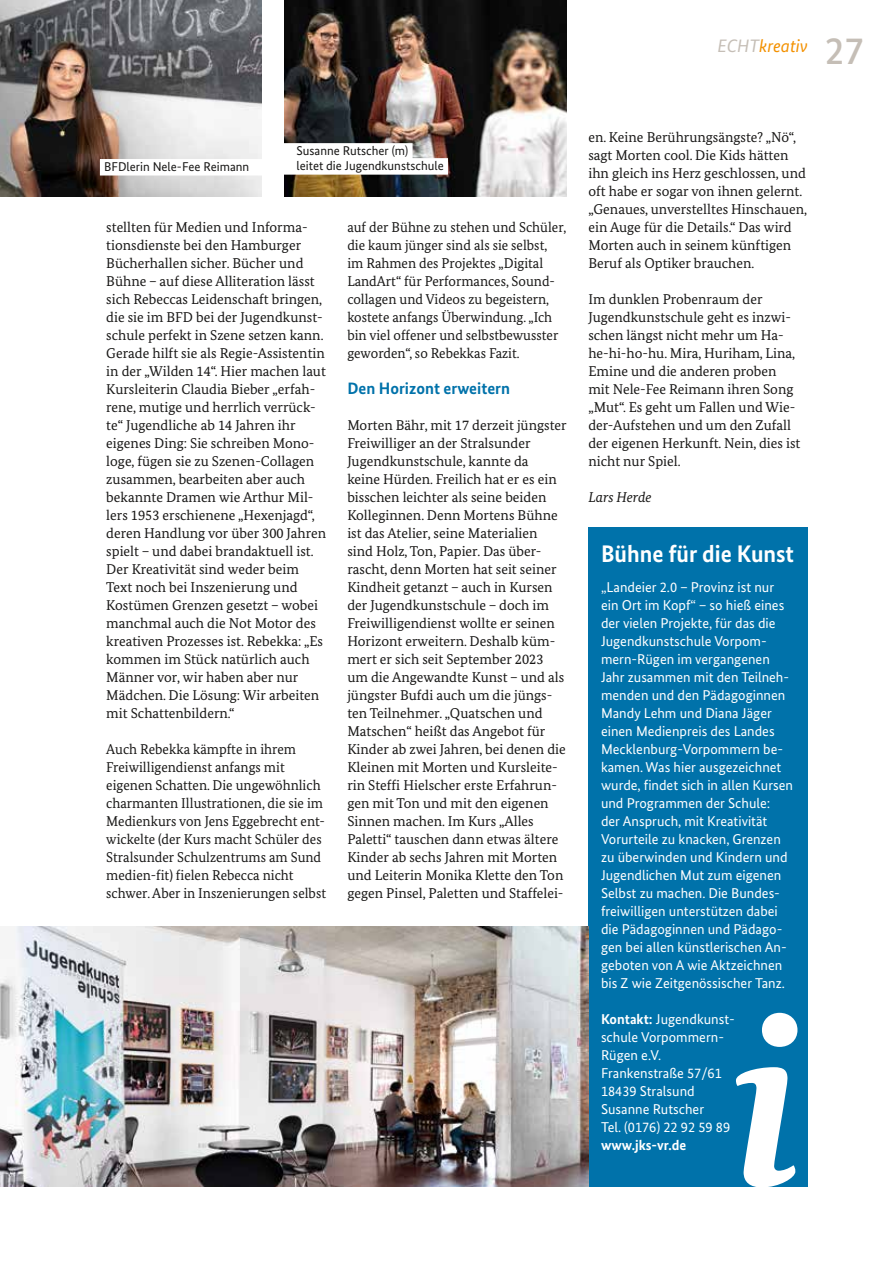
<style>
.page{position:relative;width:893px;height:1263px;background:#fff}
.page>*{position:absolute;margin:0;border:0;box-sizing:border-box;transform-origin:0 0}
.t1{font:500 39px "Bundes Sans";color:#c5beb6}
.t2{font:700 24px "Bundes Sans";color:#fff}
.t3{font:italic 18px "Bundes Sans";color:#f39100}
.t4{font:700 16.5px "Bundes Sans";color:#0072aa}
.t5{font:14.25px/18px "Bundes Serif";color:#181716}
.t6{font:14.25px/18px "Bundes Sans";color:#fff}
.t7{font:700 14.25px "Bundes Sans";color:#fff}
.t8{font:italic 14.25px "Bundes Serif";color:#181716}
.t9{font:12.75px/15px "Bundes Sans";color:#181716}
.s1{color:#c5beb6}
.s2{font-weight:700}
</style>
<div class="page">
<div style="left:588px;top:527px;width:220px;height:659px;background:#0072aa"></div>
<svg style="left:736px;top:1013px;width:61px;height:174px"></svg>
<img style="left:0;top:926px;width:588px;height:260px">
<img style="left:0;top:0;width:262px;height:196px">
<img style="left:284px;top:0;width:283px;height:196px">
<div style="left:100px;top:159px;width:162px;height:16px;background:#fff"></div>
<div style="left:284px;top:143px;width:129px;height:17px;background:#fff"></div>
<div style="left:284px;top:158px;width:164px;height:17px;background:#fff"></div>
<p class="t3" style="left:717px;top:35px;width:92px"><span class="s1">ECHT</span>kreativ</p>
<h1 class="t1" style="left:825px;top:27px;width:40px">27</h1>
<p class="t9" style="left:104px;top:159px;width:147px">BFDlerin Nele-Fee Reimann</p>
<p class="t9" style="left:297px;top:143px;width:149px">Susanne Rutscher (m)<br>leitet die Jugendkunstschule</p>
<p class="t5" style="left:106px;top:218px;width:221px">stellten für Medien und Informa&shy;tionsdienste bei den Hamburger Bücherhallen sicher. Bücher und Bühne – auf diese Alliteration lässt sich Rebeccas Leidenschaft bringen, die sie im BFD bei der Jugendkunst&shy;schule perfekt in Szene setzen kann.<br>Gerade hilft sie als Regie-Assistentin in der „Wilden 14“. Hier machen laut Kursleiterin Claudia Bieber „erfah&shy;rene, mutige und herrlich verrück&shy;te“ Jugendliche ab 14 Jahren ihr eigenes Ding: Sie schreiben Mono&shy;loge, fügen sie zu Szenen-Collagen zusammen, bearbeiten aber auch bekannte Dramen wie Arthur Mil&shy;lers 1953 erschienene „Hexenjagd“, deren Handlung vor über 300 Jahren spielt – und dabei brandaktuell ist.<br>Der Kreativität sind weder beim Text noch bei Inszenierung und Kostümen Grenzen gesetzt – wobei manchmal auch die Not Motor des kreativen Prozesses ist. Rebekka: „Es kommen im Stück natürlich auch Männer vor, wir haben aber nur Mädchen. Die Lösung: Wir arbeiten mit Schattenbildern.“</p>
<p class="t5" style="left:106px;top:740px;width:221px">Auch Rebekka kämpfte in ihrem Freiwilligendienst anfangs mit eigenen Schatten. Die ungewöhnlich charmanten Illustrationen, die sie im Medienkurs von Jens Eggebrecht ent&shy;wickelte (der Kurs macht Schüler des Stralsunder Schulzentrums am Sund medien-fit) fielen Rebecca nicht schwer. Aber in Inszenierungen selbst</p>
<p class="t5" style="left:347px;top:218px;width:220px">auf der Bühne zu stehen und Schüler, die kaum jünger sind als sie selbst, im Rahmen des Projektes „Digital LandArt“ für Performances, Sound&shy;collagen und Videos zu begeistern, kostete anfangs Überwindung. „Ich bin viel offener und selbstbewusster geworden“, so Rebekkas Fazit.</p>
<p class="t4" style="left:347px;top:379px;width:164px">Den Horizont erweitern</p>
<p class="t5" style="left:347px;top:416px;width:221px">Morten Bähr, mit 17 derzeit jüngster Freiwilliger an der Stralsunder Jugendkunstschule, kannte da<br>keine Hürden. Freilich hat er es ein bisschen leichter als seine beiden Kolleginnen. Denn Mortens Bühne ist das Atelier, seine Materialien sind Holz, Ton, Papier. Das über&shy;rascht, denn Morten hat seit seiner Kindheit getanzt – auch in Kursen der Jugendkunstschule – doch im Freiwilligendienst wollte er seinen Horizont erweitern. Deshalb küm&shy;mert er sich seit September 2023 um die Angewandte Kunst – und als jüngster Bufdi auch um die jüngs&shy;ten Teilnehmer. „Quatschen und Matschen“ heißt das Angebot für Kinder ab zwei Jahren, bei denen die Kleinen mit Morten und Kursleite&shy;rin Steffi Hielscher erste Erfahrun&shy;gen mit Ton und mit den eigenen Sinnen machen. Im Kurs „Alles Paletti“ tauschen dann etwas ältere Kinder ab sechs Jahren mit Morten und Leiterin Monika Klette den Ton gegen Pinsel, Paletten und Staffelei-</p>
<p class="t5" style="left:588px;top:128px;width:220px">en. Keine Berührungsängste? „Nö“, sagt Morten cool. Die Kids hätten ihn gleich ins Herz geschlossen, und oft habe er sogar von ihnen gelernt. „Genaues, unverstelltes Hinschauen, ein Auge für die Details.“ Das wird Morten auch in seinem künftigen Beruf als Optiker brauchen.</p>
<p class="t5" style="left:588px;top:290px;width:214px">Im dunklen Probenraum der<br>Jugendkunstschule geht es inzwi&shy;schen längst nicht mehr um Ha&shy;he-hi-ho-hu. Mira, Huriham, Lina,<br>Emine und die anderen proben mit Nele-Fee Reimann ihren Song „Mut“. Es geht um Fallen und Wie&shy;der-Aufstehen und um den Zufall der eigenen Herkunft. Nein, dies ist nicht nur Spiel.</p>
<p class="t8" style="left:588px;top:489px;width:65px">Lars Herde</p>
<h2 class="t2" style="left:601px;top:539px;width:195px">Bühne für die Kunst</h2>
<p class="t6" style="left:601px;top:578px;width:194px">„Landeier 2.0 – Provinz ist nur ein Ort im Kopf“ – so hieß eines der vielen Projekte, für das die<br>Jugendkunstschule Vorpom&shy;mern-Rügen im vergangenen<br>Jahr zusammen mit den Teilneh&shy;menden und den Pädagoginnen<br>Mandy Lehm und Diana Jäger einen Medienpreis des Landes<br>Mecklenburg-Vorpommern be&shy;kamen. Was hier ausgezeichnet wurde, findet sich in allen Kursen und Programmen der Schule:<br>der Anspruch, mit Kreativität<br>Vorurteile zu knacken, Grenzen zu überwinden und Kindern und<br>Jugendlichen Mut zum eigenen<br>Selbst zu machen. Die Bundes&shy;freiwilligen unterstützen dabei die Pädagoginnen und Pädago&shy;gen bei allen künstlerischen An&shy;geboten von A wie Aktzeichnen bis Z wie Zeitgenössischer Tanz.</p>
<p class="t6" style="left:601px;top:1010px;width:135px"><span class="s2">Kontakt:</span> Jugendkunst&shy;schule Vorpommern-<br>Rügen e.V.<br>Frankenstraße 57/61<br>18439 Stralsund<br>Susanne Rutscher<br>Tel. (0176) 22 92 59 89</p>
<p class="t7" style="left:601px;top:1137px;width:87px">www.jks-vr.de</p>
</div>
